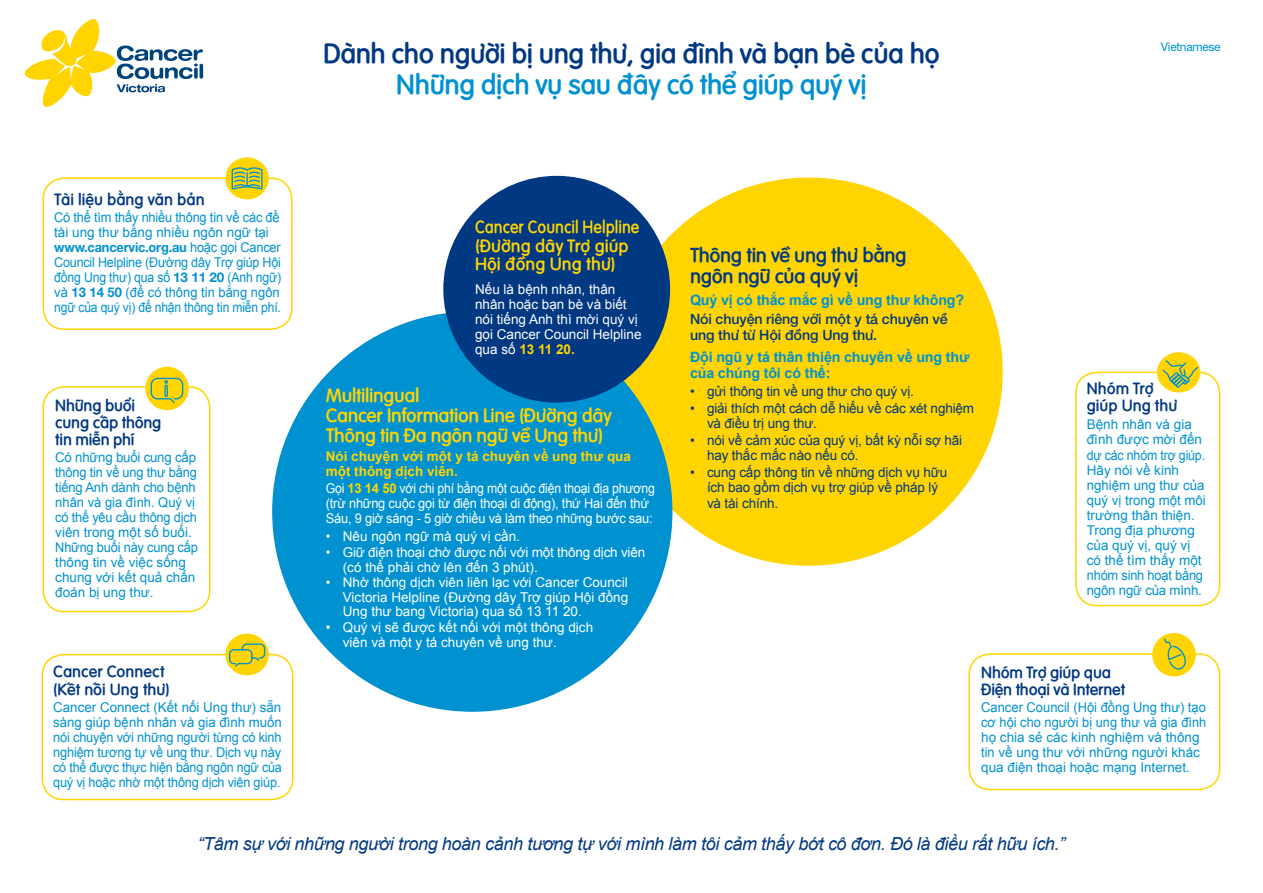
<style>
.page{position:relative;width:1263px;height:893px;background:#fff}
.page>*{position:absolute;margin:0;border:0;box-sizing:border-box;transform-origin:0 0}
.t1{font:700 27px "VEET Vogue";letter-spacing:-.02em;color:#003882}
.t2{font:700 27px "VEET Vogue";letter-spacing:-.02em;color:#0092d0}
.t3{font:700 19.5px/21px "VEET Vogue";letter-spacing:-.02em;color:#003882}
.t4{font:700 18.75px/20.2px "VEET Vogue";letter-spacing:-.02em;color:#ffd400}
.t5{font:italic 18px "VEET Swiss";letter-spacing:-.02em;color:#003882}
.t6{font:700 17.25px/18.8px "VEET Vogue";color:#ffd400;scale:.9 1}
.t7{font:700 15.75px/17.2px "VEET Vogue";letter-spacing:-.015em;color:#003882}
.t8{font:700 14.25px/15.8px "VEET Swiss";letter-spacing:-.01em;color:#0092d0}
.t9{font:500 14.25px/15.8px "VEET Swiss";letter-spacing:-.01em;color:#003882}
.t10{font:13.5px/15px "VEET Swiss";color:#0092d0}
.t11{font:13.5px/14.5px "VEET Swiss";color:#fff}
.t12{font:13.5px/15px "VEET Swiss";letter-spacing:-.01em;color:#003882}
.t13{font:13.5px/15px "VEET Swiss";color:#0092d0;scale:.96 1}
.t14{font:13.5px/15px "VEET Swiss";color:#fff;scale:.91 1}
.t15{font:13.5px/15px "VEET Swiss";color:#0092d0;text-align:justify;scale:.93 1}
.t16{font:13.5px/15px "VEET Swiss";color:#0092d0;scale:.95 1}
.t17{font:700 13.5px/15px "VEET Swiss";color:#ffd400}
.t18{font:700 13.5px "Helvetica Neue LT Std";letter-spacing:-.015em;color:#0092d0;scale:.95 1}
.t19{font:12px "Helvetica Neue LT Std";letter-spacing:-.025em;color:#0092d0}
.s1{font-family:"VEET Swiss";font-weight:400}
.s2{font-family:"Helvetica Neue LT Std";font-weight:700}
.s3{font-weight:700;color:#ffd400}
</style>
<div class="page">
<svg style="left:25px;top:19px;width:178px;height:88px"></svg>
<div style="left:614px;top:178px;width:389px;height:388px;background:#ffd400;border-radius:50%"></div>
<div style="left:272px;top:311px;width:400px;height:401px;background:#0092d0;border-radius:50%"></div>
<div style="left:443px;top:176px;width:227px;height:227px;background:#003882;border-radius:50%"></div>
<div style="left:43px;top:177px;width:250px;height:153px;border:2px solid #ffd400;border-radius:21px"></div>
<div style="left:225px;top:157px;width:44px;height:42px;background:#ffd400;border-radius:50%"></div>
<svg style="left:231px;top:167px;width:32px;height:23px"></svg>
<div style="left:42px;top:654px;width:252px;height:146px;border:2px solid #ffd400;border-radius:21px"></div>
<div style="left:225px;top:633px;width:44px;height:42px;background:#ffd400;border-radius:50%"></div>
<svg style="left:228px;top:643px;width:38px;height:25px"></svg>
<div style="left:968px;top:653px;width:252px;height:137px;border:2px solid #ffd400;border-radius:21px"></div>
<div style="left:1152px;top:633px;width:44px;height:43px;background:#ffd400;border-radius:50%"></div>
<svg style="left:1163px;top:638px;width:23px;height:32px"></svg>
<div style="left:1075px;top:372px;width:145px;height:234px;border:2px solid #ffd400;border-radius:21px"></div>
<div style="left:1157px;top:352px;width:43px;height:40px;background:#ffd400;border-radius:50%"></div>
<svg style="left:1161px;top:359px;width:38px;height:30px"></svg>
<div style="left:43px;top:386px;width:167px;height:226px;border:2px solid #ffd400;border-radius:21px"></div>
<div style="left:145px;top:367px;width:44px;height:43px;background:#ffd400;border-radius:50%"></div>
<div style="left:151px;top:378px;width:32px;height:21px;border:1px solid #0092d0;border-radius:6px"></div>
<div style="left:164px;top:385px;width:4px;height:12px;border:1px solid #0092d0"></div>
<svg style="left:164px;top:380px;width:4px;height:4px"></svg>
<p class="t7" style="left:54px;top:191px;width:152px">Tài liệu bằng văn bản</p>
<p class="t16" style="left:54px;top:210px;width:239px">Có thể tìm thấy nhiều thông tin về các đề tài ung thư bằng nhiều ngôn ngữ tại</p>
<p class="t18" style="left:54px;top:239px;width:240px">www.cancervic.org.au <span class="s1">hoặc gọi Cancer</span></p>
<p class="t15" style="left:54px;top:255px;width:246px">Council Helpline (Đường dây Trợ giúp Hội đồng Ung thư) qua số <span class="s2">13 11 20</span> (Anh ngữ) và <span class="s2">13 14 50</span> (để có thông tin bằng ngôn ngữ của quý vị) để nhận thông tin miễn phí.</p>
<p class="t7" style="left:55px;top:396px;width:108px">Những buổi cung cấp thông tin miễn phí</p>
<p class="t10" style="left:55px;top:450px;width:144px">Có những buổi cung cấp thông tin về ung thư bằng tiếng Anh dành cho bệnh nhân và gia đình. Quý vị có thể yêu cầu thông dịch viên trong một số buổi.<br>Những buổi này cung cấp thông tin về việc sống chung với kết quả chẩn đoán bị ung thư.</p>
<p class="t7" style="left:53px;top:663px;width:118px">Cancer Connect (Kết nối Ung thư)</p>
<p class="t10" style="left:53px;top:700px;width:230px;text-align:justify">Cancer Connect (Kết nối Ung thư) sẵn sàng giúp bệnh nhân và gia đình muốn nói chuyện với những người từng có kinh nghiệm tương tự về ung thư. Dịch vụ này có thể được thực hiện bằng ngôn ngữ của quý vị hoặc nhờ một thông dịch viên giúp.</p>
<h1 class="t1" style="left:323px;top:35px;width:618px">Dành cho người bị ung thư, gia đình và bạn bè của họ</h1>
<h1 class="t2" style="left:396px;top:67px;width:472px">Những dịch vụ sau đây có thể giúp quý vị</h1>
<p class="t6" style="left:475px;top:217px;width:184px">Cancer Council Helpline (Đường dây Trợ giúp<br>Hội đồng Ung thư)</p>
<p class="t11" style="left:475px;top:282px;width:168px;line-height:15px">Nếu là bệnh nhân, thân nhân hoặc bạn bè và biết nói tiếng Anh thì mời quý vị gọi Cancer Council Helpline qua số <span class="s3">13 11 20.</span></p>
<h3 class="t4" style="left:326px;top:385px;width:288px">Multilingual<br>Cancer Information Line (Đường dây<br>Thông tin Đa ngôn ngữ về Ung thư)</h3>
<p class="t17" style="left:326px;top:450px;width:307px">Nói chuyện với một y tá chuyên về ung thư qua một thông dịch viên.</p>
<p class="t14" style="left:326px;top:481px;width:363px">Gọi <span class="s3">13 14 50</span> với chi phí bằng một cuộc điện thoại địa phương (trừ những cuộc gọi từ điện thoại di động), thứ Hai đến thứ<br>Sáu, 9 giờ sáng - 5 giờ chiều và làm theo những bước sau:</p>
<p class="t11" style="left:326px;top:529px;width:196px">• Nêu ngôn ngữ mà quý vị cần.</p>
<p class="t11" style="left:343px;top:545px;width:304px;text-indent:-17px">• Giữ điện thoại chờ được nối với một thông dịch viên (có thể phải chờ lên đến 3 phút).</p>
<p class="t11" style="left:343px;top:575px;width:287px;text-align:justify;text-indent:-17px">• Nhờ thông dịch viên liên lạc với Cancer Council Victoria Helpline (Đường dây Trợ giúp Hội đồng Ung thư bang Victoria) qua số 13 11 20.</p>
<p class="t11" style="left:343px;top:620px;width:252px;text-indent:-17px">• Quý vị sẽ được kết nối với một thông dịch viên và một y tá chuyên về ung thư.</p>
<h2 class="t3" style="left:690px;top:244px;width:218px">Thông tin về ung thư bằng ngôn ngữ của quý vị</h2>
<p class="t8" style="left:690px;top:293px;width:276px">Quý vị có thắc mắc gì về ung thư không?</p>
<p class="t9" style="left:690px;top:311px;width:259px">Nói chuyện riêng với một y tá chuyên về ung thư từ Hội đồng Ung thư.</p>
<p class="t8" style="left:690px;top:350px;width:281px">Đội ngũ y tá thân thiện chuyên về ung thư của chúng tôi có thể:</p>
<p class="t12" style="left:690px;top:384px;width:225px">• gửi thông tin về ung thư cho quý vị.</p>
<p class="t12" style="left:707px;top:401px;width:269px;text-indent:-17px">• giải thích một cách dễ hiểu về các xét nghiệm và điều trị ung thư.</p>
<p class="t12" style="left:707px;top:433px;width:257px;text-indent:-17px">• nói về cảm xúc của quý vị, bất kỳ nỗi sợ hãi hay thắc mắc nào nếu có.</p>
<p class="t12" style="left:707px;top:465px;width:242px;line-height:15.5px;text-indent:-17px">• cung cấp thông tin về những dịch vụ hữu ích bao gồm dịch vụ trợ giúp về pháp lý và tài chính.</p>
<p class="t19" style="left:1161px;top:40px;width:61px">Vietnamese</p>
<p class="t7" style="left:1087px;top:380px;width:92px">Nhóm Trợ giúp Ung thư</p>
<p class="t10" style="left:1087px;top:417px;width:121px">Bệnh nhân và gia đình được mời đến dự các nhóm trợ giúp.<br>Hãy nói về kinh nghiệm ung thư của quý vị trong một môi trường thân thiện.<br>Trong địa phương của quý vị, quý vị có thể tìm thấy một nhóm sinh hoạt bằng ngôn ngữ của mình.</p>
<p class="t7" style="left:981px;top:663px;width:146px">Nhóm Trợ giúp qua<br>Điện thoại và Internet</p>
<p class="t13" style="left:981px;top:700px;width:236px">Cancer Council (Hội đồng Ung thư) tạo cơ hội cho người bị ung thư và gia đình họ chia sẻ các kinh nghiệm và thông tin về ung thư với những người khác qua điện thoại hoặc mạng Internet.</p>
<h3 class="t5" style="left:198px;top:832px;width:869px">“Tâm sự với những người trong hoàn cảnh tương tự với mình làm tôi cảm thấy bớt cô đơn. Đó là điều rất hữu ích.”</h3>
</div>
